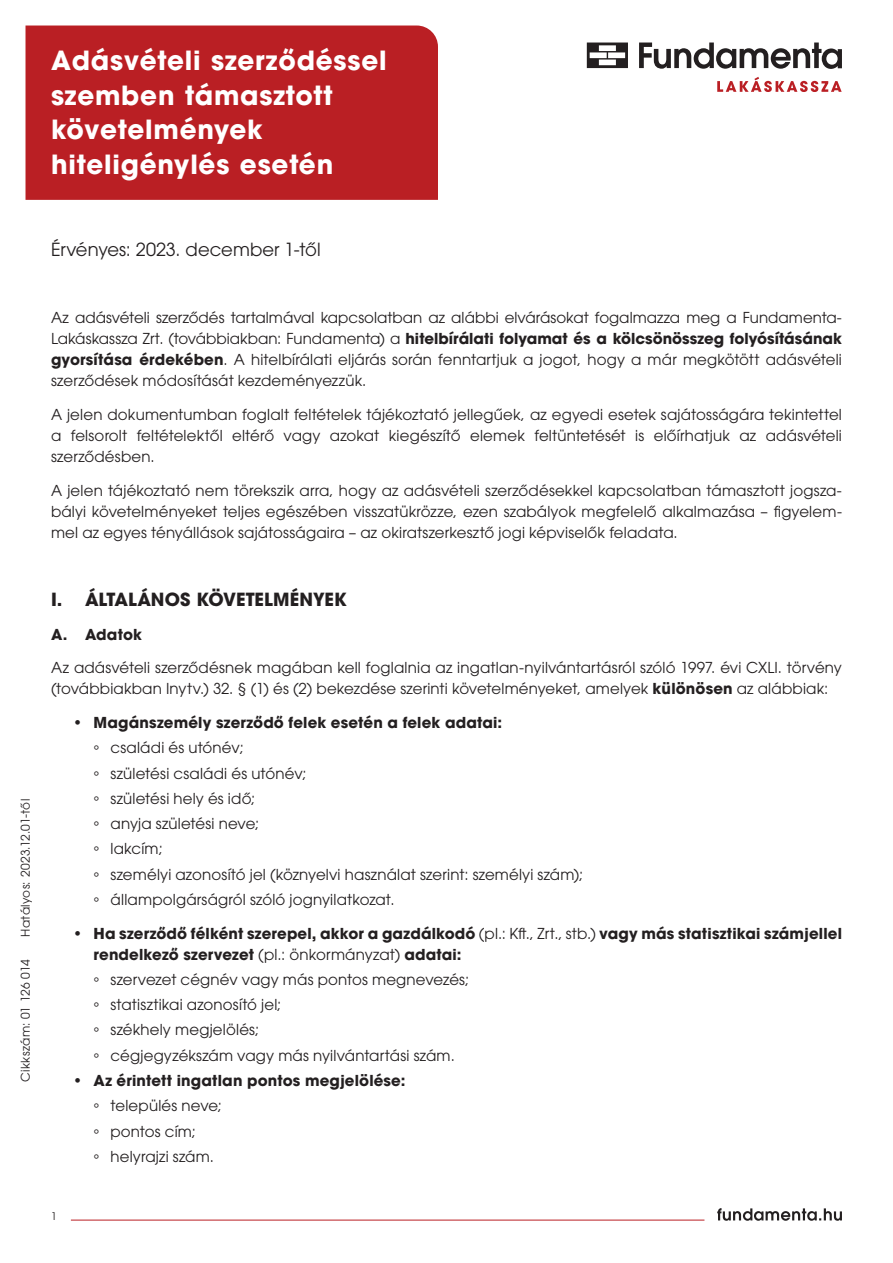
<style>
.page{position:relative;width:893px;height:1263px;background:#fff}
.page>*{position:absolute;margin:0;border:0;box-sizing:border-box;transform-origin:0 0}
.t1{font:700 26.25px/34.5px "ITC Avant Garde Pro";letter-spacing:.03em;color:#fff}
.kenyér_OKOK{font:18px "ITC Avant Garde Pro";letter-spacing:.005em;color:#231f20}
.t2{font:700 18px "ITC Avant Garde Pro";letter-spacing:-.005em;color:#231f20}
.kenyér_OKOK-2{font:15px/21px "ITC Avant Garde Pro";letter-spacing:.01em;color:#231f20;text-align:justify}
.kenyér_OKOK-3{font:700 15px/21px "ITC Avant Garde Pro";letter-spacing:.01em;color:#231f20}
.t3{font:12px "ITC Avant Garde Pro";letter-spacing:.02em;color:#231f20}
.t4{font:10.5px "ITC Avant Garde Pro";color:#231f20}
.s1{font-weight:700}
.s2{font-weight:400}
</style>
<div class="page">
<svg style="left:587px;top:43px;width:41px;height:25px"></svg>
<svg style="left:639px;top:43px;width:203px;height:26px"></svg>
<svg style="left:717px;top:77px;width:125px;height:15px"></svg>
<svg style="left:717px;top:1208px;width:125px;height:13px"></svg>
<hr style="left:71px;top:1220px;width:633px;height:1px;background:#ba1f24">
<div style="left:26px;top:26px;width:412px;height:174px;background:#ba1f24"></div>
<p class="t1" style="left:51px;top:43px;width:337px">Adásvételi szerződéssel szemben támasztott követelmények hiteligénylés esetén</p>
<p class="kenyér_OKOK" style="left:51px;top:238px;width:271px">Érvényes: 2023. december 1-től</p>
<p class="t3" style="left:18px;top:937px;width:139px;rotate:-90deg">Hatályos: 2023.12.01-től</p>
<p class="t3" style="left:18px;top:1082px;width:124px;rotate:-90deg">Cikkszám: 01 126 014</p>
<p class="kenyér_OKOK-2" style="left:51px;top:307px;width:792px">Az adásvételi szerződés tartalmával kapcsolatban az alábbi elvárásokat fogalmazza meg a Fundamenta-Lakáskassza Zrt. (továbbiakban: Fundamenta) a <span class="s1">hitelbírálati folyamat és a kölcsönösszeg folyósításának gyorsítása érdekében</span>. A hitelbírálati eljárás során fenntartjuk a jogot, hogy a már megkötött adásvételi szerződések módosítását kezdeményezzük.</p>
<p class="kenyér_OKOK-2" style="left:51px;top:404px;width:792px">A jelen dokumentumban foglalt feltételek tájékoztató jellegűek, az egyedi esetek sajátosságára tekintettel a felsorolt feltételektől eltérő vagy azokat kiegészítő elemek feltüntetését is előírhatjuk az adásvételi szerződésben.</p>
<p class="kenyér_OKOK-2" style="left:51px;top:480px;width:792px">A jelen tájékoztató nem törekszik arra, hogy az adásvételi szerződésekkel kapcsolatban támasztott jogsza&shy;bályi követelményeket teljes egészében visszatükrözze, ezen szabályok megfelelő alkalmazása – figyelem&shy;mel az egyes tényállások sajátosságaira – az okiratszerkesztő jogi képviselők feladata.</p>
<p class="t2" style="left:51px;top:587px;width:297px">I. ÁLTALÁNOS KÖVETELMÉNYEK</p>
<p class="kenyér_OKOK-3" style="left:51px;top:623px;width:92px">A. Adatok</p>
<p class="kenyér_OKOK-2" style="left:51px;top:657px;width:792px">Az adásvételi szerződésnek magában kell foglalnia az ingatlan-nyilvántartásról szóló 1997. évi CXLI. törvény (továbbiakban Inytv.) 32. § (1) és (2) bekezdése szerinti követelményeket, amelyek <span class="s1">különösen</span> az alábbiak:</p>
<p class="kenyér_OKOK-3" style="left:72px;top:712px;width:432px">• Magánszemély szerződő felek esetén a felek adatai:</p>
<p class="kenyér_OKOK-2" style="left:94px;top:737px;width:152px">° családi és utónév;</p>
<p class="kenyér_OKOK-2" style="left:94px;top:762px;width:215px">° születési családi és utónév;</p>
<p class="kenyér_OKOK-2" style="left:94px;top:788px;width:163px">° születési hely és idő;</p>
<p class="kenyér_OKOK-2" style="left:94px;top:813px;width:167px">° anyja születési neve;</p>
<p class="kenyér_OKOK-2" style="left:94px;top:838px;width:71px">° lakcím;</p>
<p class="kenyér_OKOK-2" style="left:94px;top:863px;width:491px">° személyi azonosító jel (köznyelvi használat szerint: személyi szám);</p>
<p class="kenyér_OKOK-2" style="left:94px;top:889px;width:303px">° állampolgárságról szóló jognyilatkozat.</p>
<p class="kenyér_OKOK-3" style="left:94px;top:922px;width:750px;text-indent:-21px">• Ha szerződő félként szerepel, akkor a gazdálkodó <span class="s2">(pl.: Kft., Zrt., stb.)</span> vagy más statisztikai számjellel rendelkező szervezet <span class="s2">(pl.: önkormányzat)</span> adatai:</p>
<p class="kenyér_OKOK-2" style="left:94px;top:969px;width:377px">° szervezet cégnév vagy más pontos megnevezés;</p>
<p class="kenyér_OKOK-2" style="left:94px;top:994px;width:189px">° statisztikai azonosító jel;</p>
<p class="kenyér_OKOK-2" style="left:94px;top:1019px;width:167px">° székhely megjelölés;</p>
<p class="kenyér_OKOK-2" style="left:94px;top:1044px;width:363px">° cégjegyzékszám vagy más nyilvántartási szám.</p>
<p class="kenyér_OKOK-3" style="left:72px;top:1070px;width:335px">• Az érintett ingatlan pontos megjelölése:</p>
<p class="kenyér_OKOK-2" style="left:94px;top:1095px;width:130px">° település neve;</p>
<p class="kenyér_OKOK-2" style="left:94px;top:1120px;width:104px">° pontos cím;</p>
<p class="kenyér_OKOK-2" style="left:94px;top:1145px;width:122px">° helyrajzi szám.</p>
<p class="t4" style="left:51px;top:1210px;width:7px">1</p>
</div>
